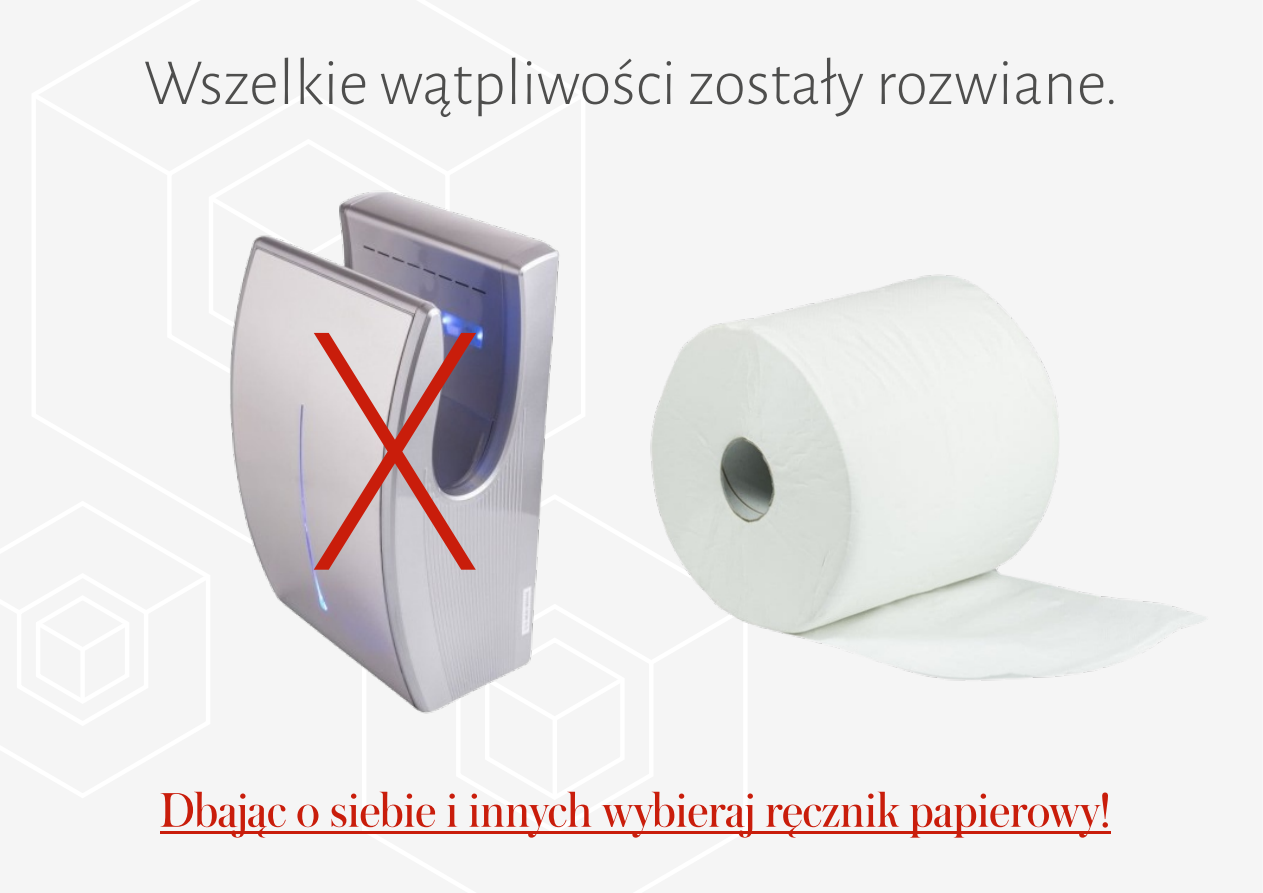
<style>
.page{position:relative;width:1263px;height:893px;background:#fff}
.page>*{position:absolute;margin:0;border:0;box-sizing:border-box;transform-origin:0 0}
.t1{font:406.05px "Asenine";color:#c91d0b}
.t2{font:300 66.15px "Alegreya Sans";color:#4e4e4d}
.t3{font:51.15px "Austin Cyr";color:#c91d0b}
</style>
<div class="page">
<img style="left:661px;top:274px;width:548px;height:560px">
<img style="left:228px;top:190px;width:433px;height:524px">
<hr style="left:160px;top:831px;width:950px;height:3px;background:#c91d0b">
<p class="t2" style="left:144px;top:51px;width:977px">Wszelkie wątpliwości zostały rozwiane.</p>
<h1 class="t1" style="left:306px;top:192px;width:179px">X</h1>
<p class="t3" style="left:160px;top:787px;width:952px">Dbając o siebie i innych wybieraj ręcznik papierowy!</p>
</div>
